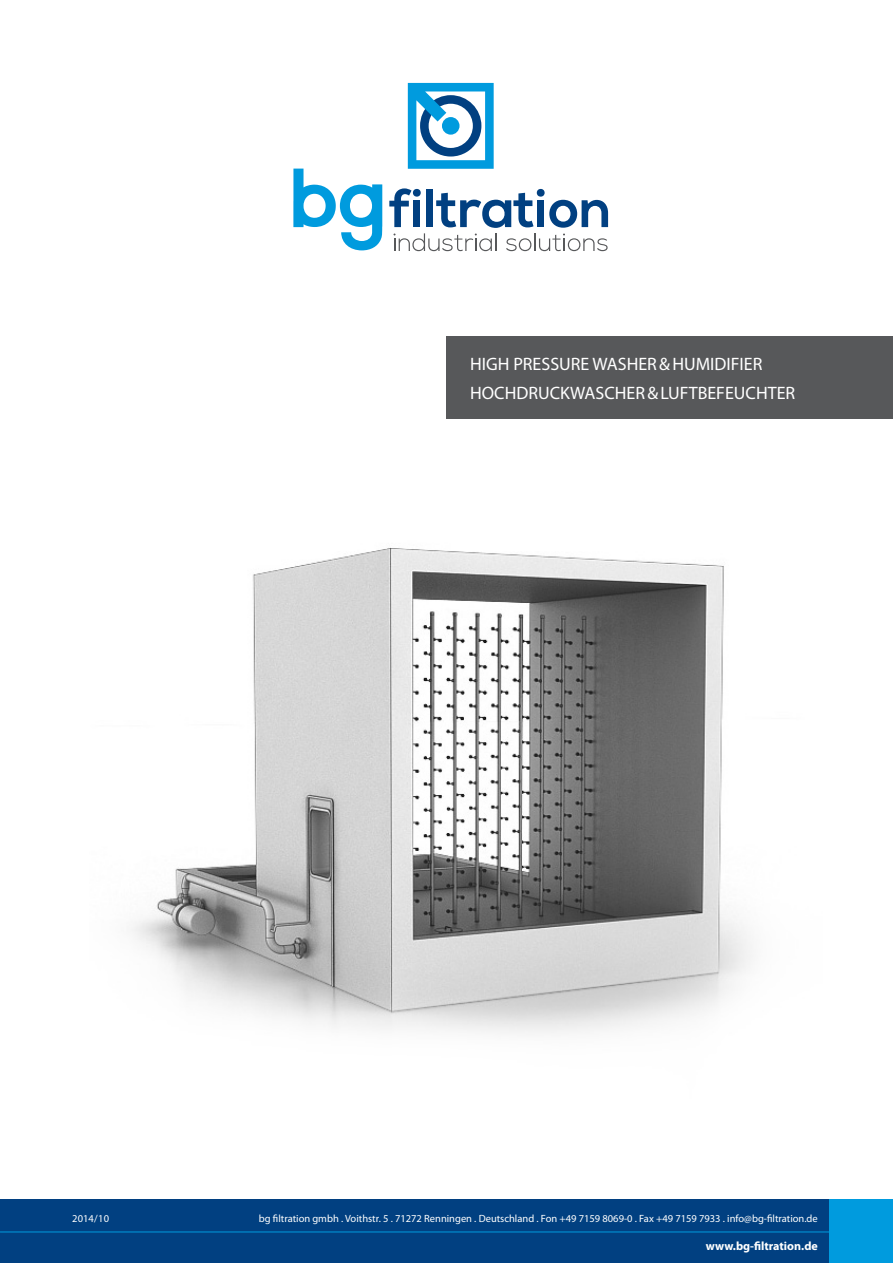
<style>
.page{position:relative;width:893px;height:1263px;background:#fff}
.page>*{position:absolute;margin:0;border:0;box-sizing:border-box;transform-origin:0 0}
.t1{font:18px/28.2px "Myriad Pro";color:#fff}
.t2{font:700 12px "Myriad Pro";color:#fff}
.t3{font:10.5px "Myriad Pro";color:#fff}
</style>
<div class="page">
<img style="left:131px;top:548px;width:622px;height:485px">
<div style="left:446px;top:337px;width:447px;height:82px;background:#57585a"></div>
<div style="left:0;top:1199px;width:829px;height:64px;background:#014081"></div>
<div style="left:829px;top:1199px;width:64px;height:64px;background:#009bde"></div>
<svg style="left:408px;top:83px;width:86px;height:86px"></svg>
<svg style="left:389px;top:188px;width:219px;height:63px"></svg>
<svg style="left:293px;top:169px;width:89px;height:81px"></svg>
<hr style="left:0;top:1231px;width:893px;height:1px;background:#009bde">
<h1 class="t1" style="left:470px;top:351px;width:327px">HIGH PRESSURE WASHER&amp;HUMIDIFIER<br>HOCHDRUCKWASCHER&amp;LUFTBEFEUCHTER</h1>
<p class="t3" style="left:72px;top:1212px;width:38px">2014/10</p>
<p class="t3" style="left:259px;top:1212px;width:560px">bg filtration gmbh . Voithstr. 5 . 71272 Renningen . Deutschland . Fon +49 7159 8069-0 . Fax +49 7159 7933 . info@bg-filtration.de</p>
<p class="t2" style="left:706px;top:1239px;width:114px">www.bg-filtration.de</p>
</div>
